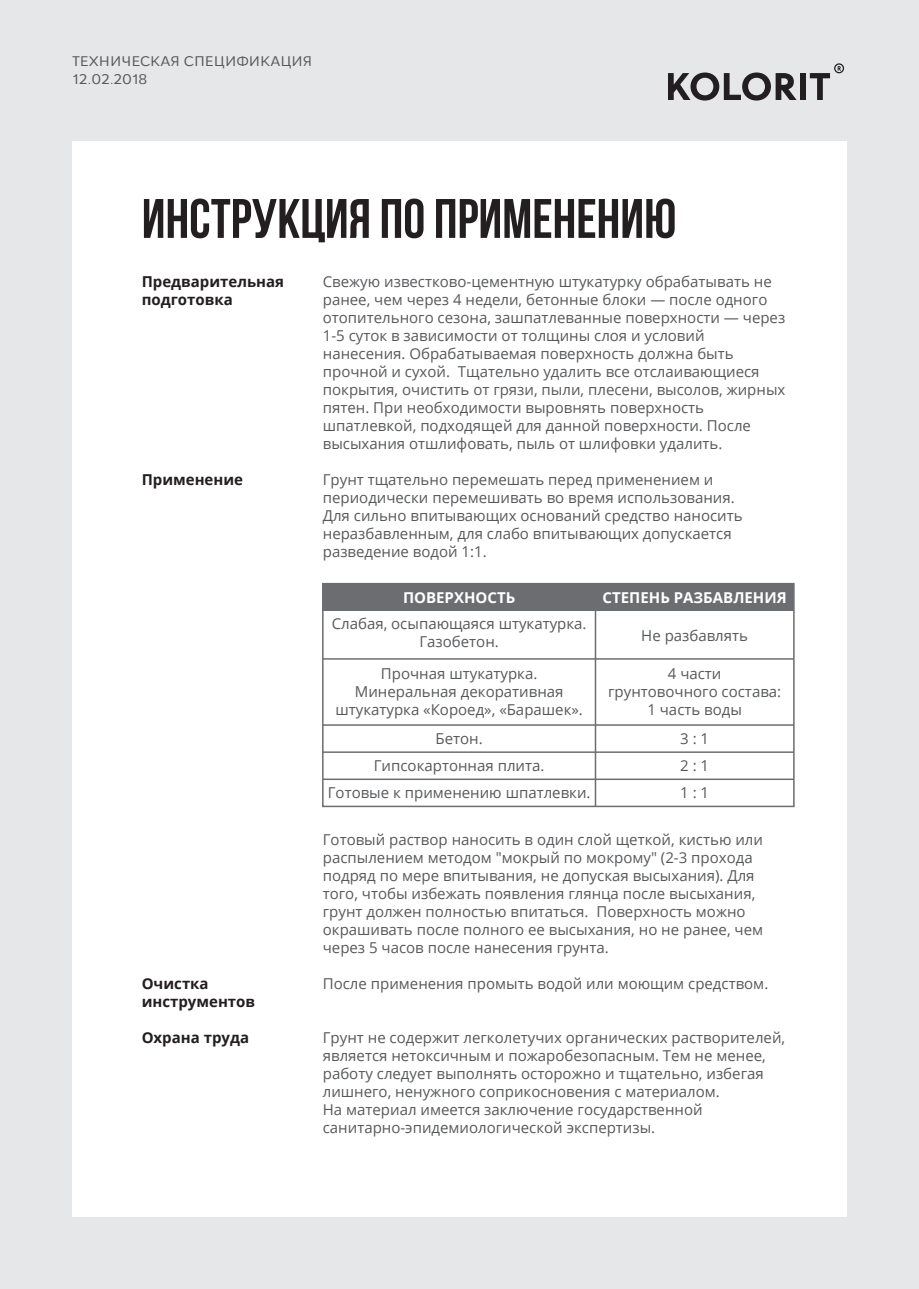
<style>
.page{position:relative;width:919px;height:1289px;background:#fff}
.page>*{position:absolute;margin:0;border:0;box-sizing:border-box;transform-origin:0 0}
.t1{font:55.5px "Bebas Neue Cyrillic";color:#231f20}
.t2{font:15px/18px "Open Sans";color:#57585a}
.t3{font:700 15px/18px "Open Sans";color:#231f20}
.t4{font:15px/18px "Osnova Pro";color:#57585a}
.t5{font:700 15px "Open Sans";color:#fff}
</style>
<div class="page">
<div style="left:0;top:0;width:918px;height:1288px;background:#e6e7e9"></div>
<div style="left:73px;top:141px;width:774px;height:1075px;background:#fff"></div>
<svg style="left:668px;top:72px;width:128px;height:29px"></svg>
<div style="left:799px;top:73px;width:6px;height:27px;background:#231f20"></div>
<svg style="left:809px;top:63px;width:35px;height:37px"></svg>
<div style="left:322px;top:583px;width:472px;height:224px;border:2px solid #6c6d70"></div>
<hr style="left:594px;top:583px;width:2px;height:223px;background:#6c6d70">
<hr style="left:323px;top:658px;width:470px;height:1px;background:#6c6d70">
<hr style="left:323px;top:724px;width:470px;height:1px;background:#6c6d70">
<hr style="left:323px;top:751px;width:470px;height:2px;background:#6c6d70">
<hr style="left:323px;top:778px;width:470px;height:2px;background:#6c6d70">
<div style="left:323px;top:583px;width:470px;height:27px;background:#6c6d70"></div>
<p class="t4" style="left:73px;top:52px;width:241px">ТЕХНИЧЕСКАЯ СПЕЦИФИКАЦИЯ<br>12.02.2018</p>
<h1 class="t1" style="left:142px;top:188px;width:536px">ИНСТРУКЦИЯ ПО ПРИМЕНЕНИЮ</h1>
<p class="t3" style="left:142px;top:272px;width:144px">Предварительная подготовка</p>
<p class="t2" style="left:323px;top:272px;width:464px">Свежую известково-цементную штукатурку обрабатывать не ранее, чем через 4 недели, бетонные блоки — после одного отопительного сезона, зашпатлеванные поверхности — через 1-5 суток в зависимости от толщины слоя и условий нанесения. Обрабатываемая поверхность должна быть прочной и сухой. Тщательно удалить все отслаивающиеся покрытия, очистить от грязи, пыли, плесени, высолов, жирных пятен. При необходимости выровнять поверхность шпатлевкой, подходящей для данной поверхности. После высыхания отшлифовать, пыль от шлифовки удалить.</p>
<p class="t2" style="left:323px;top:470px;width:421px">Грунт тщательно перемешать перед применением и периодически перемешивать во время использования.<br>Для сильно впитывающих оснований средство наносить неразбавленным, для слабо впитывающих допускается разведение водой 1:1.</p>
<p class="t3" style="left:142px;top:470px;width:103px">Применение</p>
<p class="t5" style="left:403px;top:587px;width:114px">ПОВЕРХНОСТЬ</p>
<p class="t5" style="left:602px;top:587px;width:186px">СТЕПЕНЬ РАЗБАВЛЕНИЯ</p>
<p class="t2" style="left:331px;top:614px;width:256px;text-align:center">Слабая, осыпающаяся штукатурка.<br>Газобетон.</p>
<p class="t2" style="left:641px;top:625px;width:108px">Не разбавлять</p>
<p class="t2" style="left:335px;top:664px;width:249px;text-align:center">Прочная штукатурка.<br>Минеральная декоративная штукатурка «Короед», «Барашек».</p>
<p class="t2" style="left:608px;top:664px;width:174px;text-align:center">4 части<br>грунтовочного состава:<br>1 часть воды</p>
<p class="t3" style="left:142px;top:974px;width:115px">Очистка инструментов</p>
<p class="t3" style="left:142px;top:1028px;width:109px">Охрана труда</p>
<p class="t2" style="left:435px;top:728px;width:49px">Бетон.</p>
<p class="t2" style="left:680px;top:728px;width:30px">3 : 1</p>
<p class="t2" style="left:374px;top:755px;width:172px">Гипсокартонная плита.</p>
<p class="t2" style="left:680px;top:755px;width:30px">2 : 1</p>
<p class="t2" style="left:328px;top:783px;width:264px">Готовые к применению шпатлевки.</p>
<p class="t2" style="left:680px;top:783px;width:30px">1 : 1</p>
<p class="t2" style="left:323px;top:830px;width:442px">Готовый раствор наносить в один слой щеткой, кистью или распылением методом "мокрый по мокрому" (2-3 прохода подряд по мере впитывания, не допуская высыхания). Для того, чтобы избежать появления глянца после высыхания, грунт должен полностью впитаться. Поверхность можно окрашивать после полного ее высыхания, но не ранее, чем через 5 часов после нанесения грунта.</p>
<p class="t2" style="left:323px;top:974px;width:447px">После применения промыть водой или моющим средством.</p>
<p class="t2" style="left:323px;top:1028px;width:464px">Грунт не содержит легколетучих органических растворителей, является нетоксичным и пожаробезопасным. Тем не менее, работу следует выполнять осторожно и тщательно, избегая лишнего, ненужного соприкосновения с материалом.<br>На материал имеется заключение государственной санитарно-эпидемиологической экспертизы.</p>
</div>
